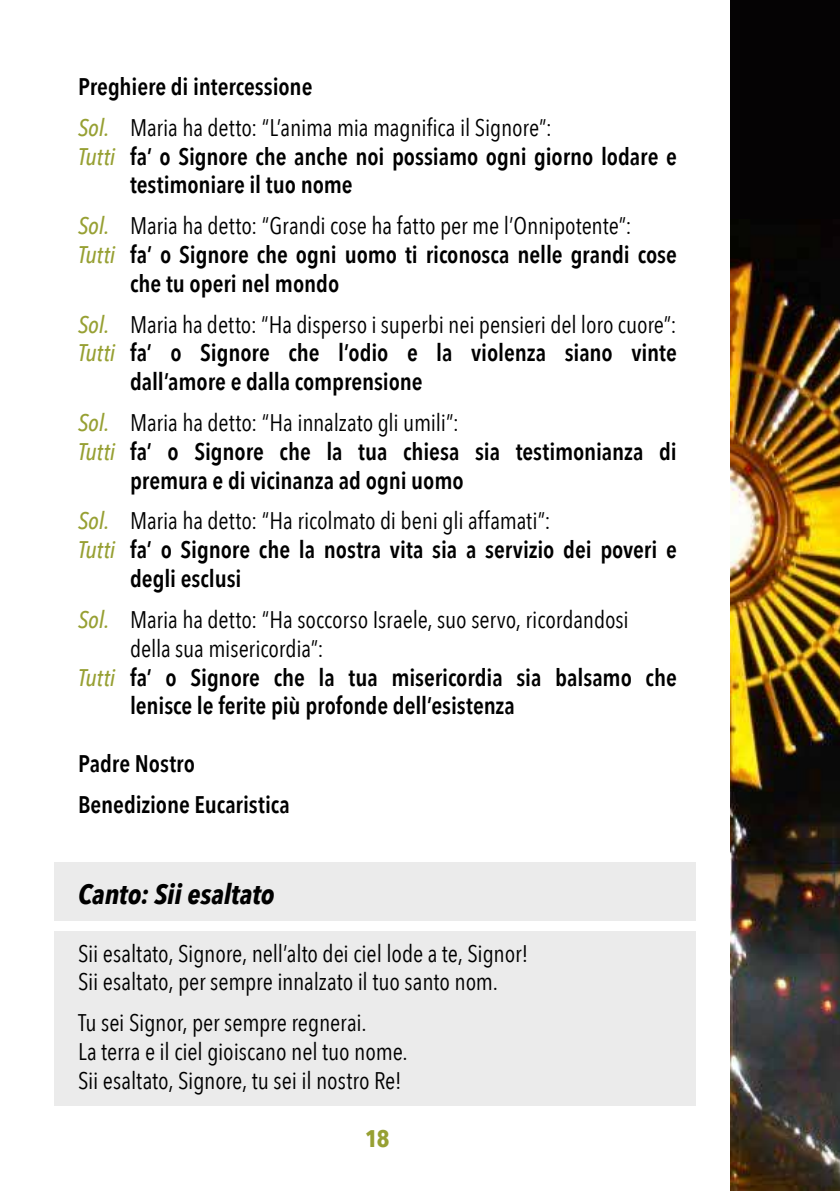
<style>
.page{position:relative;width:840px;height:1191px;background:#fff}
.page>*{position:absolute;margin:0;border:0;box-sizing:border-box;transform-origin:0 0}
.t1{font:italic 700 28px "Avenir Next Condensed";color:#000}
.t2{font:24px/28.8px "Avenir Next Condensed";letter-spacing:-.005em;color:#000}
.t3{font:600 24px/28.8px "Avenir Next Condensed";letter-spacing:-.005em;color:#000}
.t4{font:700 24px "Avenir Next Condensed";color:#97a033}
.s1{font-weight:600}
.s2{font-weight:500;font-style:italic;color:#97a033}
</style>
<div class="page">
<div style="left:54px;top:862px;width:640px;height:58px;background:#ebebeb"></div>
<div style="left:54px;top:931px;width:640px;height:175px;background:#ebebeb"></div>
<img style="left:730px;top:218px;width:109px;height:973px">
<div style="left:730px;top:0;width:109px;height:218px;background:#050304"></div>
<p class="t2" style="left:78px;top:65px;width:475px;line-height:40.8px"><span class="s1">Preghiere di intercessione<br></span><span class="s2">Sol.</span> Maria ha detto: “L’anima mia magnifica il Signore”:</p>
<p class="t3" style="left:130px;top:141px;width:548px;text-indent:-52px"><span class="s2">Tutti</span> fa’ o Signore che anche noi possiamo ogni giorno lodare e testimoniare il tuo nome</p>
<p class="t2" style="left:78px;top:210px;width:555px"><span class="s2">Sol.</span> Maria ha detto: “Grandi cose ha fatto per me l’Onnipotente”:</p>
<p class="t3" style="left:78px;top:239px;width:600px"><span class="s2">Tutti</span> fa’ o Signore che ogni uomo ti riconosca nelle grandi cose</p>
<p class="t3" style="left:130px;top:268px;width:210px">che tu operi nel mondo</p>
<p class="t2" style="left:78px;top:309px;width:600px"><span class="s2">Sol.</span> Maria ha detto: “Ha disperso i superbi nei pensieri del loro cuore”:</p>
<p class="t3" style="left:78px;top:338px;width:600px"><span class="s2">Tutti</span> fa’ o Signore che l’odio e la violenza siano vinte</p>
<p class="t3" style="left:130px;top:367px;width:294px">dall’amore e dalla comprensione</p>
<p class="t2" style="left:78px;top:407px;width:382px"><span class="s2">Sol.</span> Maria ha detto: “Ha innalzato gli umili”:</p>
<p class="t3" style="left:78px;top:436px;width:600px"><span class="s2">Tutti</span> fa’ o Signore che la tua chiesa sia testimonianza di</p>
<p class="t3" style="left:130px;top:465px;width:335px">premura e di vicinanza ad ogni uomo</p>
<p class="t2" style="left:78px;top:505px;width:474px"><span class="s2">Sol.</span> Maria ha detto: “Ha ricolmato di beni gli affamati”:</p>
<p class="t3" style="left:78px;top:535px;width:600px"><span class="s2">Tutti</span> fa’ o Signore che la nostra vita sia a servizio dei poveri e</p>
<p class="t3" style="left:130px;top:563px;width:113px">degli esclusi</p>
<p class="t2" style="left:78px;top:604px;width:552px"><span class="s2">Sol.</span> Maria ha detto: “Ha soccorso Israele, suo servo, ricordandosi</p>
<p class="t2" style="left:130px;top:633px;width:195px">della sua misericordia”:</p>
<p class="t3" style="left:78px;top:662px;width:600px"><span class="s2">Tutti</span> fa’ o Signore che la tua misericordia sia balsamo che</p>
<p class="t3" style="left:130px;top:691px;width:386px">lenisce le ferite più profonde dell’esistenza</p>
<p class="t3" style="left:78px;top:742px;width:213px;line-height:40.8px">Padre Nostro<br>Benedizione Eucaristica</p>
<p class="t1" style="left:78px;top:877px;width:198px">Canto: Sii esaltato</p>
<p class="t2" style="left:78px;top:937px;width:451px">Sii esaltato, Signore, nell’alto dei ciel lode a te, Signor!<br>Sii esaltato, per sempre innalzato il tuo santo nom.</p>
<p class="t2" style="left:78px;top:1007px;width:331px">Tu sei Signor, per sempre regnerai.<br>La terra e il ciel gioiscano nel tuo nome.<br>Sii esaltato, Signore, tu sei il nostro Re!</p>
<p class="t4" style="left:365px;top:1123px;width:26px">18</p>
</div>
